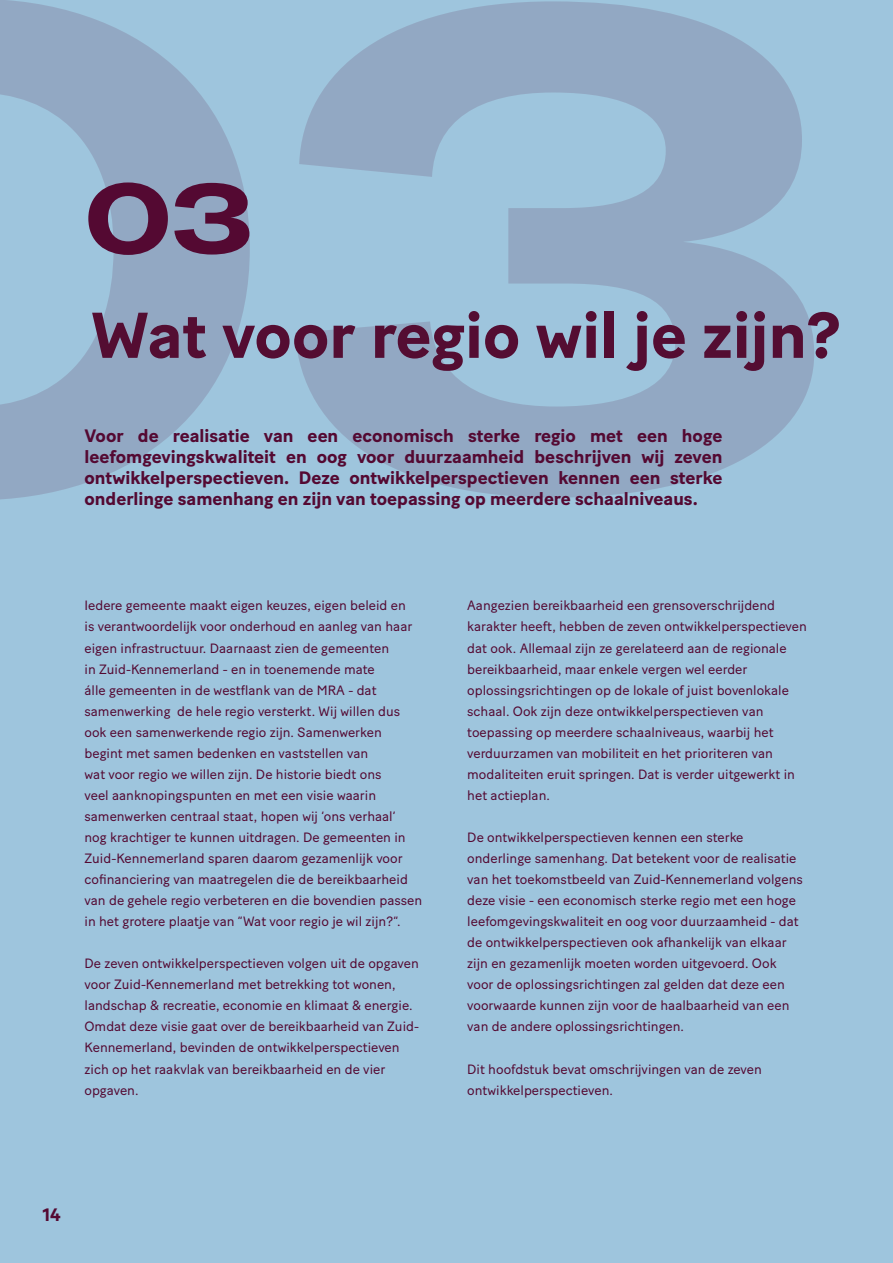
<style>
.page{position:relative;width:893px;height:1263px;background:#9ec5dd}
.page>*{position:absolute;margin:0;border:0;box-sizing:border-box;transform-origin:0 0}
.t1{font:700 expanded 675px "GT America";color:#540932}
.t2{font:700 expanded 97.5px "GT America";color:#540932}
.t3{font:700 64.5px "Baton Turbo";color:#540d32}
.t4{font:700 18px/21px "Baton Turbo";color:#540932;text-align:justify}
.t5{font:13.5px/21px "Baton Turbo";color:#540932}
</style>
<div class="page">
<h1 class="t1" style="left:274px;top:-176px;width:569px">3</h1>
<h2 class="t2" style="left:85px;top:157px;width:170px">03</h2>
<h3 class="t3" style="left:91px;top:286px;width:752px">Wat voor regio wil je zijn?</h3>
<p class="t4" style="left:85px;top:424px;width:639px">Voor de realisatie van een economisch sterke regio met een hoge leefomgevingskwaliteit en oog voor duurzaamheid beschrijven wij zeven ontwikkelperspectieven. Deze ontwikkelperspectieven kennen een sterke onderlinge samenhang en zijn van toepassing op meerdere schaalniveaus.</p>
<p class="t5" style="left:85px;top:594px;width:339px">Iedere gemeente maakt eigen keuzes, eigen beleid en<br>is verantwoordelijk voor onderhoud en aanleg van haar eigen infrastructuur. Daarnaast zien de gemeenten<br>in Zuid-Kennemerland - en in toenemende mate<br>álle gemeenten in de westflank van de MRA - dat samenwerking de hele regio versterkt. Wij willen dus ook een samenwerkende regio zijn. Samenwerken begint met samen bedenken en vaststellen van<br>wat voor regio we willen zijn. De historie biedt ons<br>veel aanknopingspunten en met een visie waarin samenwerken centraal staat, hopen wij ‘ons verhaal’<br>nog krachtiger te kunnen uitdragen. De gemeenten in Zuid-Kennemerland sparen daarom gezamenlijk voor cofinanciering van maatregelen die de bereikbaarheid van de gehele regio verbeteren en die bovendien passen in het grotere plaatje van “Wat voor regio je wil zijn?”.</p>
<p class="t5" style="left:85px;top:952px;width:336px">De zeven ontwikkelperspectieven volgen uit de opgaven voor Zuid-Kennemerland met betrekking tot wonen, landschap &amp; recreatie, economie en klimaat &amp; energie.<br>Omdat deze visie gaat over de bereikbaarheid van Zuid-Kennemerland, bevinden de ontwikkelperspectieven zich op het raakvlak van bereikbaarheid en de vier opgaven.</p>
<p class="t5" style="left:467px;top:594px;width:341px">Aangezien bereikbaarheid een grensoverschrijdend karakter heeft, hebben de zeven ontwikkelperspectieven dat ook. Allemaal zijn ze gerelateerd aan de regionale bereikbaarheid, maar enkele vergen wel eerder oplossingsrichtingen op de lokale of juist bovenlokale schaal. Ook zijn deze ontwikkelperspectieven van toepassing op meerdere schaalniveaus, waarbij het verduurzamen van mobiliteit en het prioriteren van modaliteiten eruit springen. Dat is verder uitgewerkt in het actieplan.</p>
<p class="t5" style="left:467px;top:825px;width:337px">De ontwikkelperspectieven kennen een sterke onderlinge samenhang. Dat betekent voor de realisatie van het toekomstbeeld van Zuid-Kennemerland volgens deze visie - een economisch sterke regio met een hoge leefomgevingskwaliteit en oog voor duurzaamheid - dat de ontwikkelperspectieven ook afhankelijk van elkaar zijn en gezamenlijk moeten worden uitgevoerd. Ook voor de oplossingsrichtingen zal gelden dat deze een voorwaarde kunnen zijn voor de haalbaarheid van een van de andere oplossingsrichtingen.</p>
<p class="t5" style="left:467px;top:1057px;width:296px">Dit hoofdstuk bevat omschrijvingen van de zeven ontwikkelperspectieven.</p>
<h3 class="t4" style="left:43px;top:1203px;width:20px">14</h3>
</div>
